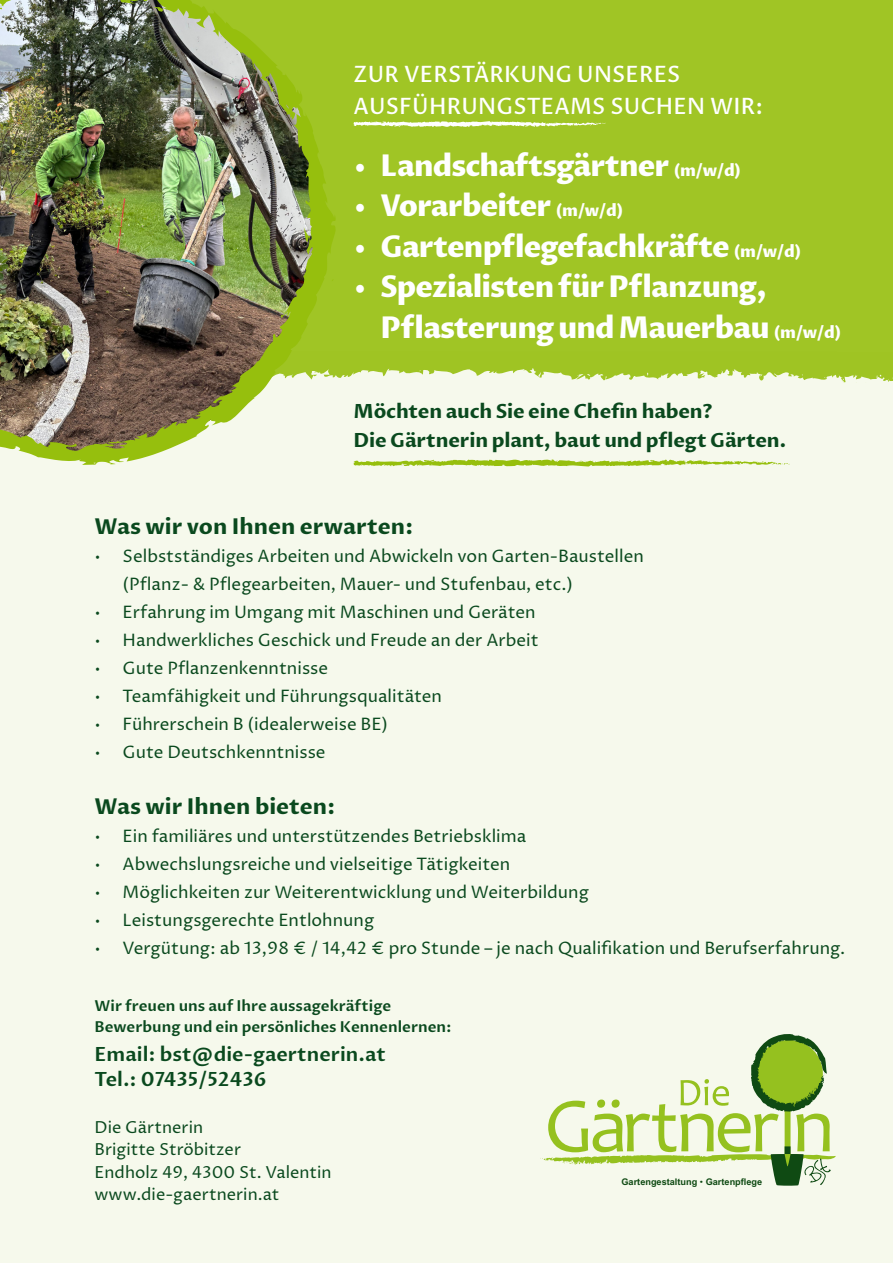
<style>
.page{position:relative;width:893px;height:1263px;background:#fff}
.page>*{position:absolute;margin:0;border:0;box-sizing:border-box;transform-origin:0 0}
.t1{font:800 30px/40.5px "Proza Libre";letter-spacing:-.03em;color:#fff}
.t2{font:500 22.5px/31.5px "Proza Libre";letter-spacing:.01em;color:#fff}
.t3{font:700 21.75px "Proza Libre";color:#0a491e}
.t4{font:700 19.5px/28.5px "Proza Libre";letter-spacing:-.01em;color:#0a491e}
.t5{font:600 19.5px/25.5px "Proza Libre";color:#0a491e}
.t6{font:17.1px/28px "Proza Libre";color:#0a491e}
.t7{font:16.5px/22.5px "Proza Libre";color:#0a491e}
.t8{font:600 15px/21px "Proza Libre";color:#0a491e}
.t9{font:700 9.15px "Arial";color:#0f4a13}
.s1{font-size:16.5px}
.s2{font-weight:400}
</style>
<div class="page">
<div style="left:338px;top:0;width:555px;height:351px;background:#a0c525"></div>
<svg style="left:353px;top:121px;width:253px;height:7px"></svg>
<div style="left:0;top:351px;width:893px;height:912px;background:#f6f9ec"></div>
<img style="left:0;top:0;width:338px;height:465px">
<svg style="left:297px;top:113px;width:7px;height:14px"></svg>
<svg style="left:189px;top:362px;width:704px;height:36px;background:#ccd998"></svg>
<svg style="left:153px;top:5px;width:12px;height:7px"></svg>
<svg style="left:305px;top:281px;width:5px;height:6px"></svg>
<svg style="left:281px;top:326px;width:4px;height:8px"></svg>
<svg style="left:527px;top:1025px;width:321px;height:211px;background:#e0eac8"></svg>
<h2 class="t2" style="left:354px;top:59px;width:411px">ZUR VERSTÄRKUNG UNSERES<br>AUSFÜHRUNGSTEAMS SUCHEN WIR:</h2>
<h1 class="t1" style="left:354px;top:147px;width:389px">• Landschaftsgärtner <span class="s1">(m/w/d)</span></h1>
<h1 class="t1" style="left:354px;top:187px;width:271px">• Vorarbeiter <span class="s1">(m/w/d)</span></h1>
<h1 class="t1" style="left:354px;top:228px;width:449px">• Gartenpflegefachkräfte <span class="s1">(m/w/d)</span></h1>
<h1 class="t1" style="left:381px;top:268px;width:462px;text-indent:-27px">• Spezialisten für Pflanzung,<br>Pflasterung und Mauerbau <span class="s1">(m/w/d)</span></h1>
<p class="t4" style="left:354px;top:398px;width:434px">Möchten auch Sie eine Chefin haben?<br>Die Gärtnerin plant, baut und pflegt Gärten.</p>
<p class="t3" style="left:95px;top:512px;width:320px">Was wir von Ihnen erwarten:</p>
<p class="t6" style="left:123px;top:542px;width:523px;text-indent:-28px">• Selbstständiges Arbeiten und Abwickeln von Garten-Baustellen (Pflanz- &amp; Pflegearbeiten, Mauer- und Stufenbau, etc.)</p>
<p class="t6" style="left:95px;top:598px;width:443px">• Erfahrung im Umgang mit Maschinen und Geräten</p>
<p class="t6" style="left:95px;top:626px;width:446px">• Handwerkliches Geschick und Freude an der Arbeit</p>
<p class="t6" style="left:95px;top:654px;width:235px">• Gute Pflanzenkenntnisse</p>
<p class="t6" style="left:95px;top:682px;width:349px">• Teamfähigkeit und Führungsqualitäten</p>
<p class="t6" style="left:95px;top:710px;width:295px">• Führerschein B (idealerweise BE)</p>
<p class="t6" style="left:95px;top:738px;width:233px">• Gute Deutschkenntnisse</p>
<p class="t3" style="left:95px;top:792px;width:243px">Was wir Ihnen bieten:</p>
<p class="t6" style="left:95px;top:822px;width:433px">• Ein familiäres und unterstützendes Betriebsklima</p>
<p class="t6" style="left:95px;top:850px;width:417px">• Abwechslungsreiche und vielseitige Tätigkeiten</p>
<p class="t6" style="left:95px;top:878px;width:496px">• Möglichkeiten zur Weiterentwicklung und Weiterbildung</p>
<p class="t6" style="left:95px;top:906px;width:281px">• Leistungsgerechte Entlohnung</p>
<p class="t6" style="left:95px;top:934px;width:752px">• Vergütung: ab 13,98 € / 14,42 € pro Stunde – je nach Qualifikation und Berufserfahrung.</p>
<p class="t8" style="left:95px;top:995px;width:359px">Wir freuen uns auf Ihre aussagekräftige<br>Bewerbung und ein persönliches Kennenlernen:</p>
<p class="t5" style="left:95px;top:1041px;width:293px">Email: bst@die-gaertnerin.at<br>Tel.: 07435/52436</p>
<p class="t7" style="left:95px;top:1115px;width:239px">Die Gärtnerin<br>Brigitte Ströbitzer<br>Endholz 49, 4300 St. Valentin www.die-gaertnerin.at</p>
<p class="t9" style="left:621px;top:1176px;width:142px">Gartengestaltung <span class="s2">•</span> Gartenpflege</p>
</div>
